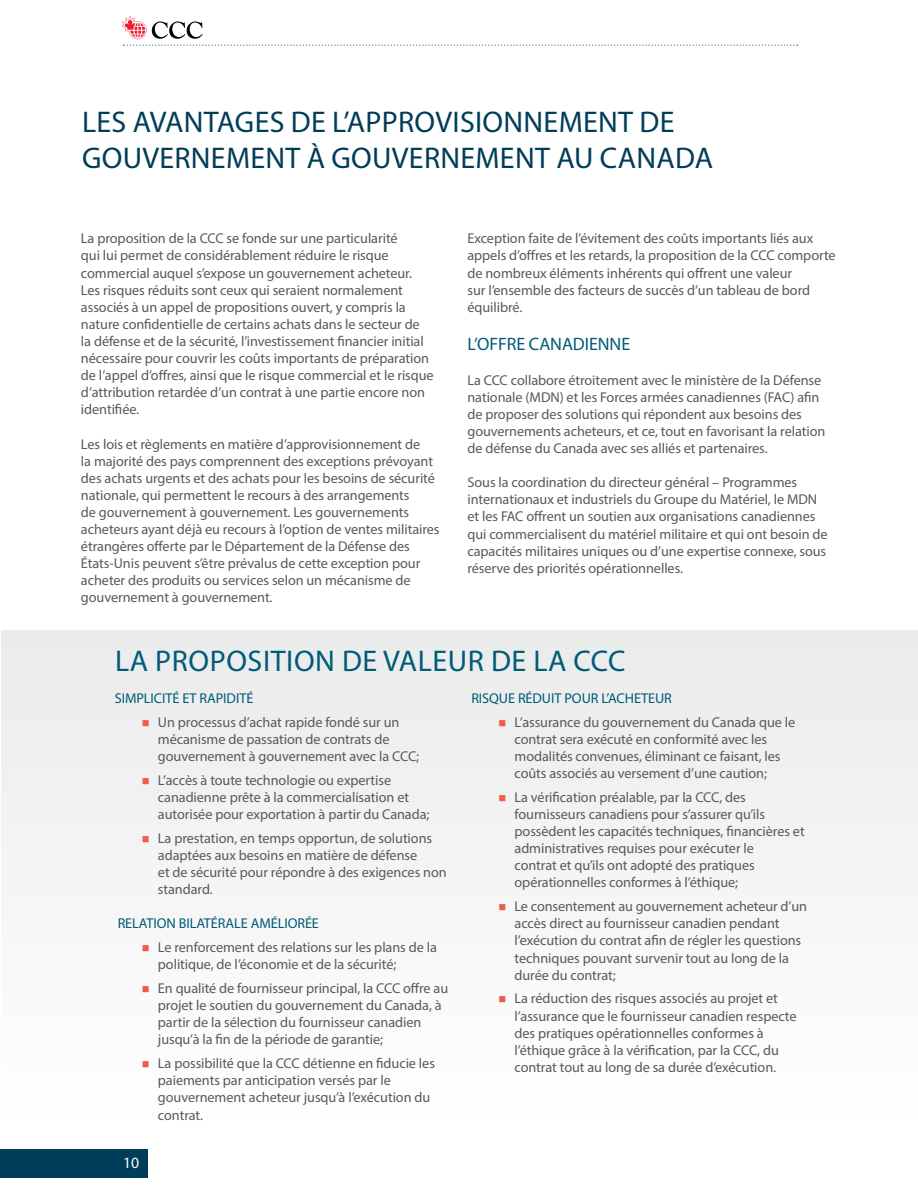
<style>
.page{position:relative;width:918px;height:1188px;background:#fff}
.page>*{position:absolute;margin:0;border:0;box-sizing:border-box;transform-origin:0 0}
.t1{font:30px/36px "Myriad Pro";letter-spacing:.01em;color:#003d58}
.t2{font:30px "Myriad Pro";letter-spacing:.02em;color:#005b78}
.t3{font:18px "Myriad Pro";letter-spacing:-.005em;color:#005b78}
.t4{font:15.75px "Myriad Pro";color:#fff}
.t5{font:14.25px/17.1px "Myriad Pro";letter-spacing:-.005em;color:#58595b}
.t6{font:14.25px "Myriad Pro";letter-spacing:-.005em;color:#005b78}
.s1{color:#f15b4a}
</style>
<div class="page">
<div style="left:0;top:1149px;width:148px;height:29px;background:#003d58"></div>
<svg style="left:122px;top:16px;width:676px;height:30px"></svg>
<div style="left:2px;top:630px;width:916px;height:501px;background:#f5f5f5"></div>
<h1 class="t1" style="left:82px;top:103px;width:633px">LES AVANTAGES DE L’APPROVISIONNEMENT DE<br>GOUVERNEMENT À GOUVERNEMENT AU CANADA</h1>
<p class="t5" style="left:81px;top:230px;width:354px">La proposition de la CCC se fonde sur une particularité<br>qui lui permet de considérablement réduire le risque commercial auquel s’expose un gouvernement acheteur.<br>Les risques réduits sont ceux qui seraient normalement associés à un appel de propositions ouvert, y compris la nature confidentielle de certains achats dans le secteur de<br>la défense et de la sécurité, l’investissement financier initial nécessaire pour couvrir les coûts importants de préparation de l’appel d’offres, ainsi que le risque commercial et le risque d’attribution retardée d’un contrat à une partie encore non identifiée.</p>
<p class="t5" style="left:81px;top:435px;width:360px">Les lois et règlements en matière d’approvisionnement de<br>la majorité des pays comprennent des exceptions prévoyant des achats urgents et des achats pour les besoins de sécurité nationale, qui permettent le recours à des arrangements<br>de gouvernement à gouvernement. Les gouvernements acheteurs ayant déjà eu recours à l’option de ventes militaires étrangères offerte par le Département de la Défense des États-Unis peuvent s’être prévalus de cette exception pour acheter des produits ou services selon un mécanisme de gouvernement à gouvernement.</p>
<p class="t5" style="left:467px;top:230px;width:370px">Exception faite de l’évitement des coûts importants liés aux appels d’offres et les retards, la proposition de la CCC comporte de nombreux éléments inhérents qui offrent une valeur<br>sur l’ensemble des facteurs de succès d’un tableau de bord équilibré.</p>
<p class="t3" style="left:467px;top:333px;width:164px">L’OFFRE CANADIENNE</p>
<p class="t5" style="left:467px;top:371px;width:359px">La CCC collabore étroitement avec le ministère de la Défense nationale (MDN) et les Forces armées canadiennes (FAC) afin de proposer des solutions qui répondent aux besoins des gouvernements acheteurs, et ce, tout en favorisant la relation de défense du Canada avec ses alliés et partenaires.</p>
<p class="t5" style="left:467px;top:474px;width:362px">Sous la coordination du directeur général – Programmes internationaux et industriels du Groupe du Matériel, le MDN et les FAC offrent un soutien aux organisations canadiennes qui commercialisent du matériel militaire et qui ont besoin de capacités militaires uniques ou d’une expertise connexe, sous réserve des priorités opérationnelles.</p>
<h1 class="t2" style="left:115px;top:642px;width:512px">LA PROPOSITION DE VALEUR DE LA CCC</h1>
<p class="t6" style="left:115px;top:689px;width:140px">SIMPLICITÉ ET RAPIDITÉ</p>
<p class="t5" style="left:158px;top:713px;width:263px;text-indent:-16px"><span class="s1">■</span> Un processus d’achat rapide fondé sur un mécanisme de passation de contrats de gouvernement à gouvernement avec la CCC;</p>
<p class="t5" style="left:158px;top:771px;width:273px;text-indent:-16px"><span class="s1">■</span> L’accès à toute technologie ou expertise canadienne prête à la commercialisation et autorisée pour exportation à partir du Canada;</p>
<p class="t5" style="left:158px;top:829px;width:290px;text-indent:-16px"><span class="s1">■</span> La prestation, en temps opportun, de solutions adaptées aux besoins en matière de défense<br>et de sécurité pour répondre à des exigences non standard.</p>
<p class="t6" style="left:118px;top:915px;width:203px">RELATION BILATÉRALE AMÉLIORÉE</p>
<p class="t5" style="left:158px;top:939px;width:281px;text-indent:-16px"><span class="s1">■</span> Le renforcement des relations sur les plans de la politique, de l’économie et de la sécurité;</p>
<p class="t5" style="left:158px;top:980px;width:292px;text-indent:-16px"><span class="s1">■</span> En qualité de fournisseur principal, la CCC offre au projet le soutien du gouvernement du Canada, à partir de la sélection du fournisseur canadien jusqu’à la fin de la période de garantie;</p>
<p class="t5" style="left:158px;top:1055px;width:279px;text-indent:-16px"><span class="s1">■</span> La possibilité que la CCC détienne en fiducie les paiements par anticipation versés par le gouvernement acheteur jusqu’à l’exécution du contrat.</p>
<p class="t4" style="left:123px;top:1153px;width:18px">10</p>
<p class="t6" style="left:471px;top:689px;width:202px">RISQUE RÉDUIT POUR L’ACHETEUR</p>
<p class="t5" style="left:515px;top:713px;width:282px;text-indent:-16px"><span class="s1">■</span> L’assurance du gouvernement du Canada que le contrat sera exécuté en conformité avec les modalités convenues, éliminant ce faisant, les coûts associés au versement d’une caution;</p>
<p class="t5" style="left:515px;top:788px;width:292px;text-indent:-16px"><span class="s1">■</span> La vérification préalable, par la CCC, des fournisseurs canadiens pour s’assurer qu’ils possèdent les capacités techniques, financières et administratives requises pour exécuter le<br>contrat et qu’ils ont adopté des pratiques opérationnelles conformes à l’éthique;</p>
<p class="t5" style="left:515px;top:898px;width:294px;text-indent:-16px"><span class="s1">■</span> Le consentement au gouvernement acheteur d’un accès direct au fournisseur canadien pendant l’exécution du contrat afin de régler les questions techniques pouvant survenir tout au long de la durée du contrat;</p>
<p class="t5" style="left:515px;top:990px;width:284px;text-indent:-16px"><span class="s1">■</span> La réduction des risques associés au projet et l’assurance que le fournisseur canadien respecte des pratiques opérationnelles conformes à l’éthique grâce à la vérification, par la CCC, du contrat tout au long de sa durée d’exécution.</p>
</div>
